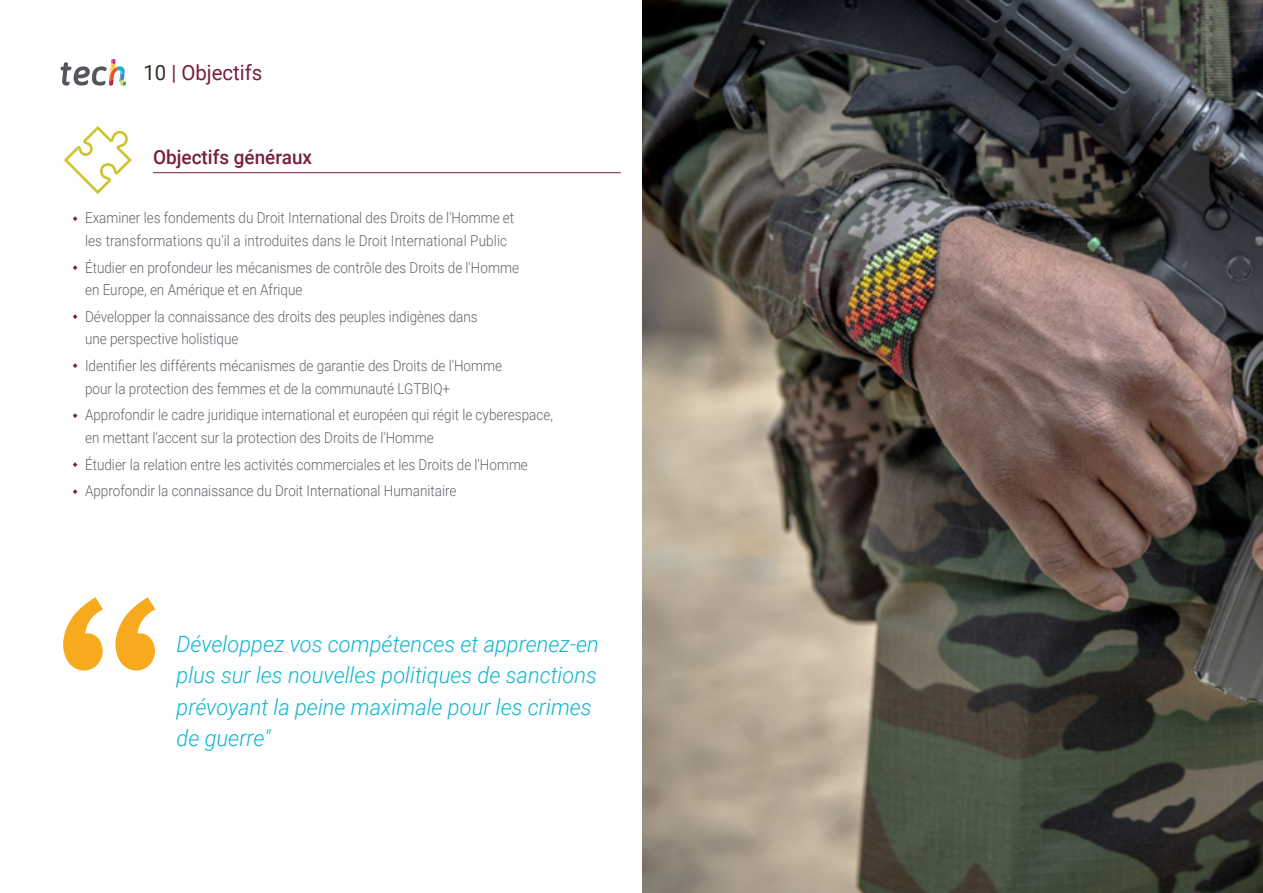
<style>
.page{position:relative;width:1263px;height:893px;background:#fff}
.page>*{position:absolute;margin:0;border:0;box-sizing:border-box;transform-origin:0 0}
.t1{font:italic 300 22.5px/31.5px "Roboto";color:#0fb6cf}
.t2{font:21px "Roboto";color:#791e3c}
.t3{font:500 19.5px "Roboto";color:#791e3c}
.t4{font:300 15px/22.5px "Roboto";color:#61646a;scale:.9 1}
.s1{color:#312e20}
</style>
<div class="page">
<hr style="left:153px;top:172px;width:468px;height:1px;background:#791e3c">
<svg style="left:64px;top:126px;width:68px;height:68px"></svg>
<img style="left:642px;top:0;width:621px;height:893px">
<svg style="left:63px;top:597px;width:92px;height:73px"></svg>
<svg style="left:61px;top:59px;width:65px;height:27px"></svg>
<h2 class="t2" style="left:144px;top:57px;width:120px"><span class="s1">10</span> | Objectifs</h2>
<h3 class="t3" style="left:153px;top:144px;width:160px">Objectifs généraux</h3>
<p class="t4" style="left:85px;top:206px;width:478px">Examiner les fondements du Droit International des Droits de l'Homme et les transformations qu'il a introduites dans le Droit International Public</p>
<p class="t4" style="left:85px;top:255px;width:484px">Étudier en profondeur les mécanismes de contrôle des Droits de l'Homme en Europe, en Amérique et en Afrique</p>
<p class="t4" style="left:85px;top:305px;width:438px">Développer la connaissance des droits des peuples indigènes dans une perspective holistique</p>
<p class="t4" style="left:85px;top:354px;width:465px">Identifier les différents mécanismes de garantie des Droits de l'Homme pour la protection des femmes et de la communauté LGTBIQ+</p>
<p class="t4" style="left:85px;top:403px;width:521px">Approfondir le cadre juridique international et européen qui régit le cyberespace, en mettant l'accent sur la protection des Droits de l'Homme</p>
<p class="t4" style="left:85px;top:450px;width:494px;line-height:26.7px">Étudier la relation entre les activités commerciales et les Droits de l'Homme<br>Approfondir la connaissance du Droit International Humanitaire</p>
<h1 class="t1" style="left:177px;top:627px;width:424px">Développez vos compétences et apprenez-en plus sur les nouvelles politiques de sanctions prévoyant la peine maximale pour les crimes de guerre"</h1>
</div>
